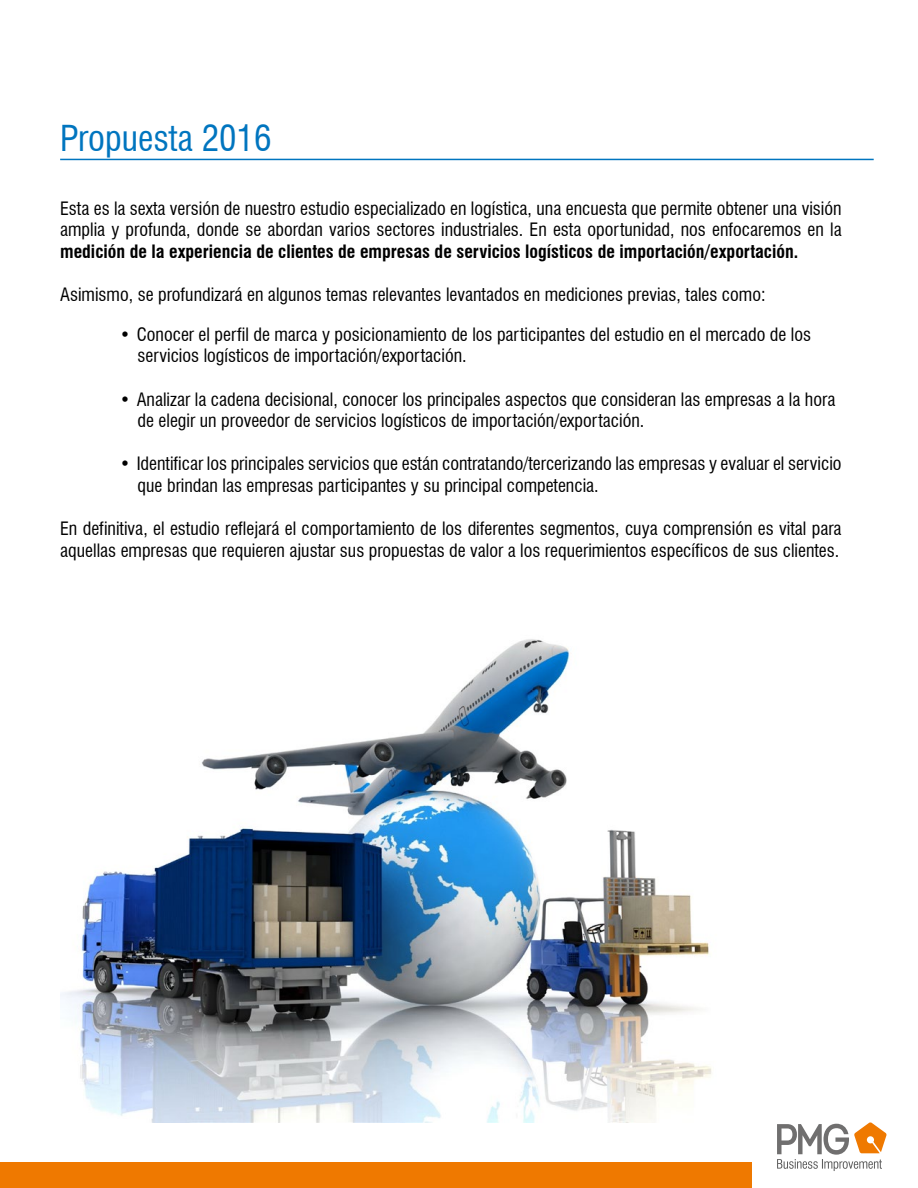
<style>
.page{position:relative;width:918px;height:1188px;background:#fff}
.page>*{position:absolute;margin:0;border:0;box-sizing:border-box;transform-origin:0 0}
.t1{font:condensed 34.95px "Swiss 721 BT";color:#0075bf}
.t2{font:condensed 18px/21.6px "Swiss 721 BT";color:#000}
.t3{font:700 condensed 18px "Swiss 721 BT";color:#000}
</style>
<div class="page">
<div style="left:0;top:1163px;width:751px;height:25px;background:#ef7900"></div>
<svg style="left:777px;top:1122px;width:110px;height:49px"></svg>
<hr style="left:60px;top:159px;width:814px;height:1px;background:#0075bf">
<img style="left:60px;top:639px;width:652px;height:483px">
<h1 class="t1" style="left:60px;top:117px;width:213px">Propuesta 2016</h1>
<p class="t2" style="left:60px;top:197px;width:783px">Esta es la sexta versión de nuestro estudio especializado en logística, una encuesta que permite obtener una visión amplia y profunda, donde se abordan varios sectores industriales. En esta oportunidad, nos enfocaremos en la</p>
<p class="t3" style="left:60px;top:241px;width:740px">medición de la experiencia de clientes de empresas de servicios logísticos de importación/exportación.</p>
<p class="t2" style="left:60px;top:284px;width:707px">Asimismo, se profundizará en algunos temas relevantes levantados en mediciones previas, tales como:</p>
<p class="t2" style="left:138px;top:323px;width:675px;text-indent:-18px">• Conocer el perfil de marca y posicionamiento de los participantes del estudio en el mercado de los servicios logísticos de importación/exportación.</p>
<p class="t2" style="left:138px;top:388px;width:699px;text-indent:-18px">• Analizar la cadena decisional, conocer los principales aspectos que consideran las empresas a la hora de elegir un proveedor de servicios logísticos de importación/exportación.</p>
<p class="t2" style="left:138px;top:453px;width:706px;text-indent:-18px">• Identificar los principales servicios que están contratando/tercerizando las empresas y evaluar el servicio que brindan las empresas participantes y su principal competencia.</p>
<p class="t2" style="left:60px;top:518px;width:783px">En definitiva, el estudio reflejará el comportamiento de los diferentes segmentos, cuya comprensión es vital para aquellas empresas que requieren ajustar sus propuestas de valor a los requerimientos específicos de sus clientes.</p>
</div>
